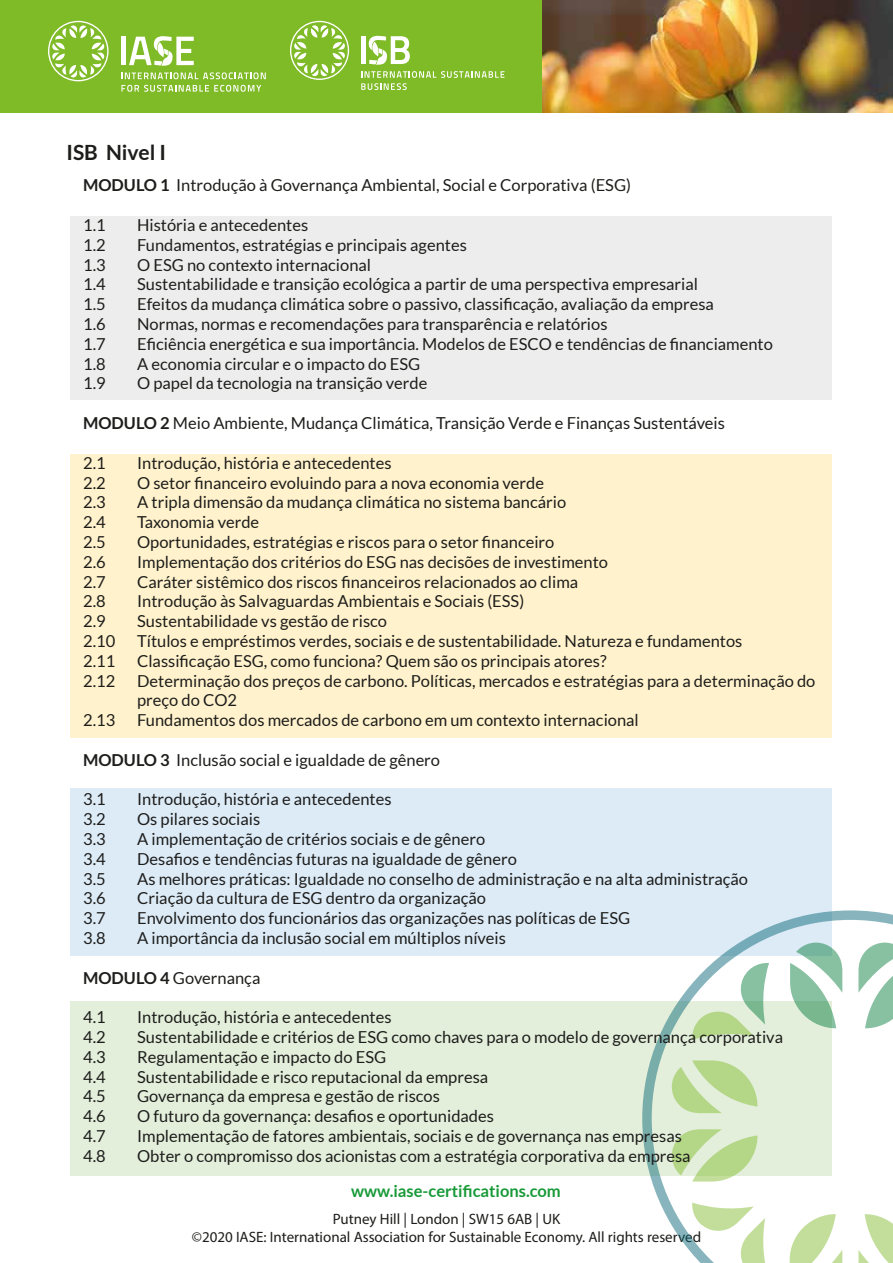
<style>
.page{position:relative;width:893px;height:1263px;background:#fff}
.page>*{position:absolute;margin:0;border:0;box-sizing:border-box;transform-origin:0 0}
.t1{font:700 21px "Lato";color:#1d1d1b}
.t2{font:16.5px/19.8px "Lato";color:#1d1d1b}
.t3{font:700 16.5px "Lato";color:#189a38}
.t4{font:15px/18px "Myriad Pro";color:#1d1d1b;text-align:center}
.s1{font-weight:700}
</style>
<div class="page">
<div style="left:70px;top:216px;width:762px;height:184px;background:#ededed"></div>
<div style="left:70px;top:788px;width:762px;height:168px;background:#ddebf7"></div>
<div style="left:70px;top:1001px;width:762px;height:174px;background:#e3efdb"></div>
<div style="left:0;top:0;width:683px;height:112px;background:#7fba27"></div>
<img style="left:542px;top:0;width:351px;height:112px">
<svg style="left:121px;top:72px;width:145px;height:7px"></svg>
<svg style="left:121px;top:85px;width:140px;height:7px"></svg>
<svg style="left:48px;top:21px;width:61px;height:60px"></svg>
<div style="left:121px;top:37px;width:5px;height:28px;background:#fff"></div>
<svg style="left:129px;top:36px;width:65px;height:30px"></svg>
<svg style="left:642px;top:910px;width:251px;height:353px"></svg>
<div style="left:70px;top:455px;width:762px;height:283px;background:#fff2cc"></div>
<svg style="left:361px;top:71px;width:144px;height:19px"></svg>
<svg style="left:290px;top:21px;width:59px;height:59px"></svg>
<div style="left:361px;top:36px;width:5px;height:28px;background:#fff"></div>
<svg style="left:369px;top:36px;width:41px;height:29px"></svg>
<p class="t1" style="left:66px;top:141px;width:101px">ISB Nivel I</p>
<p class="t2" style="left:83px;top:175px;width:549px"><span class="s1">MODULO 1</span> Introdução à Governança Ambiental, Social e Corporativa (ESG)</p>
<p class="t2" style="left:83px;top:215px;width:24px">1.1</p>
<p class="t2" style="left:137px;top:215px;width:173px">História e antecedentes</p>
<p class="t2" style="left:83px;top:235px;width:24px">1.2</p>
<p class="t2" style="left:137px;top:235px;width:331px">Fundamentos, estratégias e principais agentes</p>
<p class="t2" style="left:83px;top:255px;width:24px">1.3</p>
<p class="t2" style="left:137px;top:255px;width:235px">O ESG no contexto internacional</p>
<p class="t2" style="left:83px;top:274px;width:24px">1.4</p>
<p class="t2" style="left:137px;top:274px;width:562px">Sustentabilidade e transição ecológica a partir de uma perspectiva empresarial</p>
<p class="t2" style="left:83px;top:294px;width:24px">1.5</p>
<p class="t2" style="left:137px;top:294px;width:578px">Efeitos da mudança climática sobre o passivo, classificação, avaliação da empresa</p>
<p class="t2" style="left:83px;top:314px;width:24px">1.6</p>
<p class="t2" style="left:137px;top:314px;width:472px">Normas, normas e recomendações para transparência e relatórios</p>
<p class="t2" style="left:83px;top:334px;width:24px">1.7</p>
<p class="t2" style="left:137px;top:334px;width:637px">Eficiência energética e sua importância. Modelos de ESCO e tendências de financiamento</p>
<p class="t2" style="left:83px;top:354px;width:24px">1.8</p>
<p class="t2" style="left:137px;top:354px;width:285px">A economia circular e o impacto do ESG</p>
<p class="t2" style="left:83px;top:373px;width:24px">1.9</p>
<p class="t2" style="left:137px;top:373px;width:292px">O papel da tecnologia na transição verde</p>
<p class="t2" style="left:83px;top:413px;width:643px"><span class="s1">MODULO 2</span> Meio Ambiente, Mudança Climática, Transição Verde e Finanças Sustentáveis</p>
<p class="t2" style="left:83px;top:453px;width:24px">2.1</p>
<p class="t2" style="left:137px;top:453px;width:256px">Introdução, história e antecedentes</p>
<p class="t2" style="left:83px;top:472px;width:24px">2.2</p>
<p class="t2" style="left:137px;top:472px;width:408px">O setor financeiro evoluindo para a nova economia verde</p>
<p class="t2" style="left:83px;top:492px;width:24px">2.3</p>
<p class="t2" style="left:137px;top:492px;width:431px">A tripla dimensão da mudança climática no sistema bancário</p>
<p class="t2" style="left:83px;top:512px;width:24px">2.4</p>
<p class="t2" style="left:137px;top:512px;width:124px">Taxonomia verde</p>
<p class="t2" style="left:83px;top:532px;width:24px">2.5</p>
<p class="t2" style="left:137px;top:532px;width:419px">Oportunidades, estratégias e riscos para o setor financeiro</p>
<p class="t2" style="left:83px;top:552px;width:24px">2.6</p>
<p class="t2" style="left:137px;top:552px;width:472px">Implementação dos critérios do ESG nas decisões de investimento</p>
<p class="t2" style="left:83px;top:571px;width:24px">2.7</p>
<p class="t2" style="left:137px;top:571px;width:443px">Caráter sistêmico dos riscos financeiros relacionados ao clima</p>
<p class="t2" style="left:83px;top:591px;width:24px">2.8</p>
<p class="t2" style="left:137px;top:591px;width:389px">Introdução às Salvaguardas Ambientais e Sociais (ESS)</p>
<p class="t2" style="left:83px;top:611px;width:24px">2.9</p>
<p class="t2" style="left:137px;top:611px;width:251px">Sustentabilidade vs gestão de risco</p>
<p class="t2" style="left:83px;top:631px;width:34px">2.10</p>
<p class="t2" style="left:137px;top:631px;width:607px">Títulos e empréstimos verdes, sociais e de sustentabilidade. Natureza e fundamentos</p>
<p class="t2" style="left:83px;top:651px;width:34px">2.11</p>
<p class="t2" style="left:137px;top:651px;width:471px">Classificação ESG, como funciona? Quem são os principais atores?</p>
<p class="t2" style="left:83px;top:670px;width:34px">2.12</p>
<p class="t2" style="left:137px;top:670px;width:680px">Determinação dos preços de carbono. Políticas, mercados e estratégias para a determinação do preço do CO2</p>
<p class="t2" style="left:83px;top:710px;width:34px">2.13</p>
<p class="t2" style="left:137px;top:710px;width:503px">Fundamentos dos mercados de carbono em um contexto internacional</p>
<p class="t2" style="left:83px;top:750px;width:358px"><span class="s1">MODULO 3</span> Inclusão social e igualdade de gênero</p>
<p class="t2" style="left:83px;top:789px;width:24px">3.1</p>
<p class="t2" style="left:137px;top:789px;width:256px">Introdução, história e antecedentes</p>
<p class="t2" style="left:83px;top:809px;width:24px">3.2</p>
<p class="t2" style="left:137px;top:809px;width:125px">Os pilares sociais</p>
<p class="t2" style="left:83px;top:829px;width:24px">3.3</p>
<p class="t2" style="left:137px;top:829px;width:350px">A implementação de critérios sociais e de gênero</p>
<p class="t2" style="left:83px;top:849px;width:24px">3.4</p>
<p class="t2" style="left:137px;top:849px;width:381px">Desafios e tendências futuras na igualdade de gênero</p>
<p class="t2" style="left:83px;top:868px;width:24px">3.5</p>
<p class="t2" style="left:137px;top:868px;width:612px">As melhores práticas: Igualdade no conselho de administração e na alta administração</p>
<p class="t2" style="left:83px;top:888px;width:24px">3.6</p>
<p class="t2" style="left:137px;top:888px;width:350px">Criação da cultura de ESG dentro da organização</p>
<p class="t2" style="left:83px;top:908px;width:24px">3.7</p>
<p class="t2" style="left:137px;top:908px;width:495px">Envolvimento dos funcionários das organizações nas políticas de ESG</p>
<p class="t2" style="left:83px;top:928px;width:24px">3.8</p>
<p class="t2" style="left:137px;top:928px;width:370px">A importância da inclusão social em múltiplos níveis</p>
<p class="t2" style="left:83px;top:967px;width:179px"><span class="s1">MODULO 4</span> Governança</p>
<p class="t2" style="left:83px;top:1007px;width:24px">4.1</p>
<p class="t2" style="left:137px;top:1007px;width:256px">Introdução, história e antecedentes</p>
<p class="t2" style="left:83px;top:1027px;width:24px">4.2</p>
<p class="t2" style="left:137px;top:1027px;width:647px">Sustentabilidade e critérios de ESG como chaves para o modelo de governança corporativa</p>
<p class="t2" style="left:83px;top:1047px;width:24px">4.3</p>
<p class="t2" style="left:137px;top:1047px;width:251px">Regulamentação e impacto do ESG</p>
<p class="t2" style="left:83px;top:1066px;width:24px">4.4</p>
<p class="t2" style="left:137px;top:1066px;width:353px">Sustentabilidade e risco reputacional da empresa</p>
<p class="t2" style="left:83px;top:1086px;width:24px">4.5</p>
<p class="t2" style="left:137px;top:1086px;width:304px">Governança da empresa e gestão de riscos</p>
<p class="t2" style="left:83px;top:1106px;width:24px">4.6</p>
<p class="t2" style="left:137px;top:1106px;width:358px">O futuro da governança: desafios e oportunidades</p>
<p class="t2" style="left:83px;top:1126px;width:24px">4.7</p>
<p class="t2" style="left:137px;top:1126px;width:546px">Implementação de fatores ambientais, sociais e de governança nas empresas</p>
<p class="t2" style="left:83px;top:1146px;width:24px">4.8</p>
<p class="t2" style="left:137px;top:1146px;width:555px">Obter o compromisso dos acionistas com a estratégia corporativa da empresa</p>
<p class="t3" style="left:351px;top:1182px;width:211px">www.iase-certifications.com</p>
<p class="t4" style="left:192px;top:1209px;width:511px">Putney Hill | London | SW15 6AB | UK<br>©2020 IASE: International Association for Sustainable Economy. All rights reserved</p>
</div>
